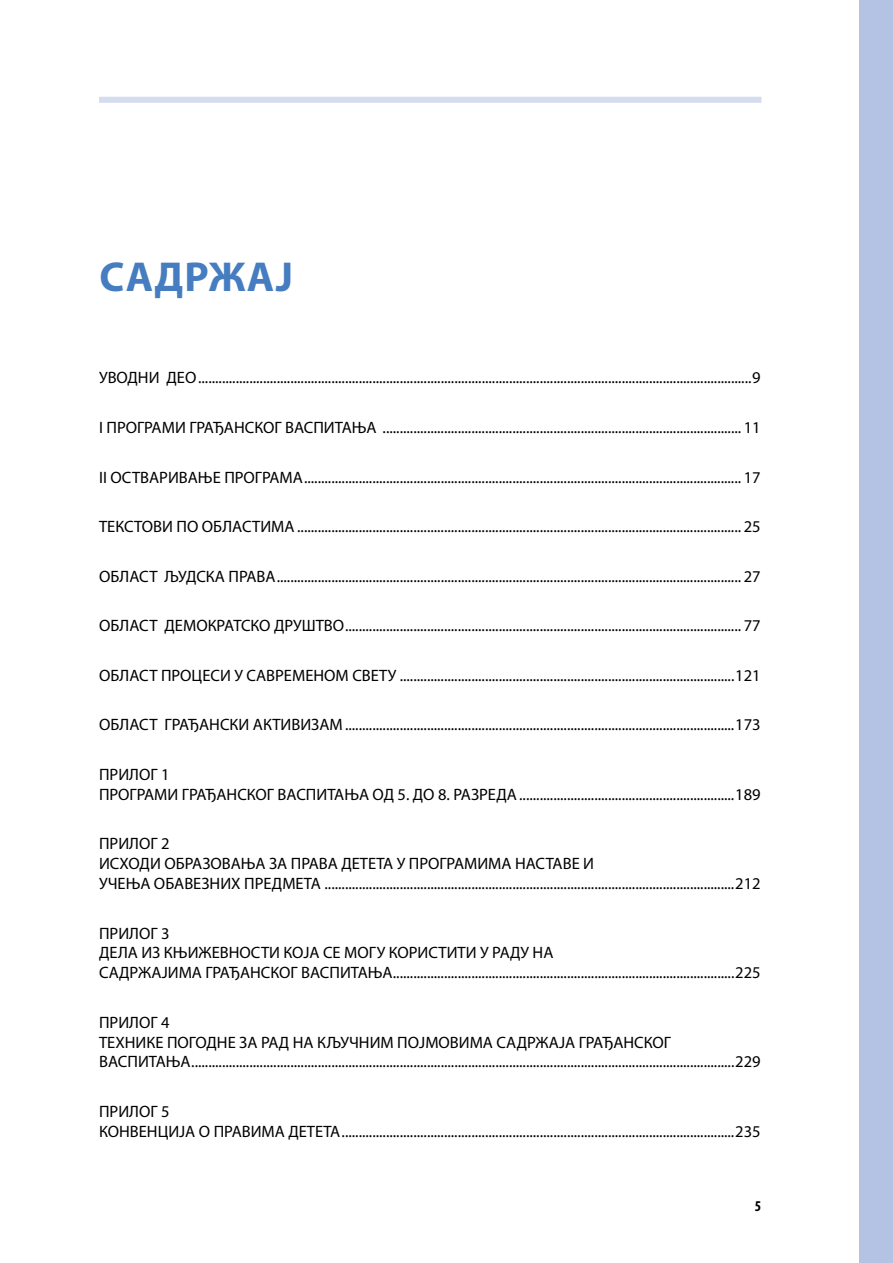
<style>
.page{position:relative;width:893px;height:1263px;background:#fff}
.page>*{position:absolute;margin:0;border:0;box-sizing:border-box;transform-origin:0 0}
.t1{font:700 42px "Myriad Pro";letter-spacing:.03em;color:#457dc0}
.t2{font:16.5px/19.8px "Myriad Pro";color:#000}
.t3{font:700 condensed 15px "Myriad Pro";color:#000}
</style>
<div class="page">
<div style="left:859px;top:0;width:34px;height:1263px;background:#b4c3e4"></div>
<div style="left:99px;top:97px;width:662px;height:6px;background:#d4dcf0"></div>
<h1 class="t1" style="left:100px;top:254px;width:195px">САДРЖАЈ</h1>
<p class="t2" style="left:99px;top:368px;width:663px">УВОДНИ ДЕО..................................................................................................................................................................9</p>
<p class="t2" style="left:99px;top:418px;width:663px">I ПРОГРАМИ ГРАЂАНСКОГ ВАСПИТАЊА ......................................................................................................... 11</p>
<p class="t2" style="left:99px;top:467px;width:663px">II ОСТВАРИВАЊЕ ПРОГРАМА................................................................................................................................ 17</p>
<p class="t2" style="left:99px;top:517px;width:663px">ТЕКСТОВИ ПО ОБЛАСТИМА .................................................................................................................................. 25</p>
<p class="t2" style="left:99px;top:567px;width:663px">ОБЛАСТ ЉУДСКА ПРАВА........................................................................................................................................ 27</p>
<p class="t2" style="left:99px;top:616px;width:663px">ОБЛАСТ ДЕМОКРАТСКО ДРУШТВО.................................................................................................................... 77</p>
<p class="t2" style="left:99px;top:666px;width:663px">ОБЛАСТ ПРОЦЕСИ У САВРЕМЕНОМ СВЕТУ ..................................................................................................121</p>
<p class="t2" style="left:99px;top:715px;width:663px">ОБЛАСТ ГРАЂАНСКИ АКТИВИЗАМ ..................................................................................................................173</p>
<p class="t2" style="left:99px;top:765px;width:663px">ПРИЛОГ 1<br>ПРОГРАМИ ГРАЂАНСКОГ ВАСПИТАЊА ОД 5. ДО 8. РАЗРЕДА...............................................................189</p>
<p class="t2" style="left:99px;top:834px;width:663px">ПРИЛОГ 2<br>ИСХОДИ ОБРАЗОВАЊА ЗА ПРАВА ДЕТЕТА У ПРОГРАМИМА НАСТАВЕ И<br>УЧЕЊА ОБАВЕЗНИХ ПРЕДМЕТА ........................................................................................................................212</p>
<p class="t2" style="left:99px;top:923px;width:663px">ПРИЛОГ 3<br>ДЕЛА ИЗ КЊИЖЕВНОСТИ КОЈА СЕ МОГУ КОРИСТИТИ У РАДУ НА<br>САДРЖАЈИМА ГРАЂАНСКОГ ВАСПИТАЊА....................................................................................................225</p>
<p class="t2" style="left:99px;top:1013px;width:663px">ПРИЛОГ 4<br>ТЕХНИКЕ ПОГОДНЕ ЗА РАД НА КЉУЧНИМ ПОЈМОВИМА САДРЖАЈА ГРАЂАНСКОГ<br>ВАСПИТАЊА...............................................................................................................................................................229</p>
<p class="t2" style="left:99px;top:1102px;width:663px">ПРИЛОГ 5<br>КОНВЕНЦИЈА О ПРАВИМА ДЕТЕТА...................................................................................................................235</p>
<p class="t3" style="left:755px;top:1197px;width:8px">5</p>
</div>
